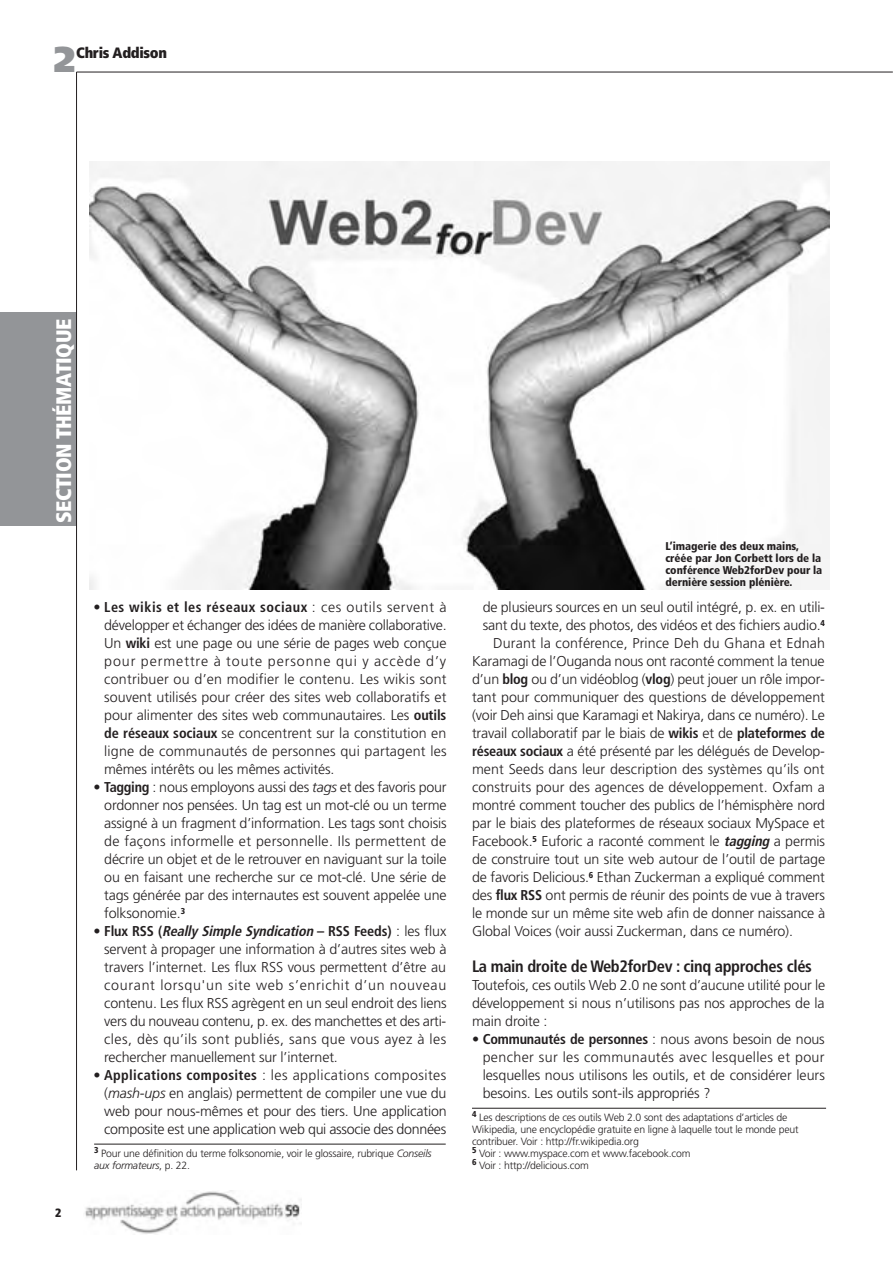
<style>
.page{position:relative;width:893px;height:1263px;background:#fff}
.page>*{position:absolute;margin:0;border:0;box-sizing:border-box;transform-origin:0 0}
.t1{font:900 36px "Frutiger";color:#939598}
.t2{font:900 condensed 21px "Frutiger";letter-spacing:-.02em;color:#fff}
.t3{font:700 condensed 16.5px "Frutiger";letter-spacing:-.02em;color:#231f20}
.t4{font:900 condensed 15px "Frutiger";letter-spacing:-.02em;color:#231f20}
.t5{font:300 14.25px/18px "Frutiger";letter-spacing:-.01em;color:#231f20;text-align:justify}
.t6{font:300 14.25px "Frutiger";letter-spacing:.01em;color:#231f20}
.t7{font:900 condensed 12px "Frutiger";color:#231f20}
.t8{font:900 condensed 11.25px/12px "Frutiger";letter-spacing:-.005em;color:#231f20}
.t9{font:300 10.5px/12px "Frutiger";letter-spacing:-.015em;color:#231f20}
.s1{font-weight:700;font-stretch:condensed}
.s2{font-style:italic}
.s3{font-weight:700;font-style:italic;font-stretch:condensed}
</style>
<div class="page">
<div style="left:0;top:313px;width:76px;height:213px;background:#939598"></div>
<hr style="left:77px;top:72px;width:816px;height:1px;background:#231f20">
<hr style="left:76px;top:72px;width:1px;height:1098px;background:#231f20">
<img style="left:85px;top:1191px;width:217px;height:43px">
<hr style="left:94px;top:1144px;width:352px;height:1px;background:#231f20">
<hr style="left:472px;top:1108px;width:354px;height:1px;background:#231f20">
<img style="left:90px;top:162px;width:739px;height:428px">
<h1 class="t1" style="left:54px;top:45px;width:23px">2</h1>
<p class="t4" style="left:76px;top:47px;width:93px">Chris Addison</p>
<h2 class="t2" style="left:55px;top:523px;width:206px;rotate:-90deg">SECTION THÉMATIQUE</h2>
<p class="t7" style="left:55px;top:1208px;width:8px">2</p>
<p class="t5" style="left:104px;top:599px;width:344px;text-indent:-11px">• <span class="s1">Les wikis et les réseaux sociaux</span> : ces outils servent à développer et échanger des idées de manière collaborative.<br>Un <span class="s1">wiki</span> est une page ou une série de pages web conçue pour permettre à toute personne qui y accède d’y contribuer ou d’en modifier le contenu. Les wikis sont souvent utilisés pour créer des sites web collaboratifs et pour alimenter des sites web communautaires. Les <span class="s1">outils de réseaux sociaux</span> se concentrent sur la constitution en ligne de communautés de personnes qui partagent les mêmes intérêts ou les mêmes activités.</p>
<p class="t5" style="left:104px;top:779px;width:344px;text-indent:-11px">• <span class="s1">Tagging</span> : nous employons aussi des <span class="s2">tags</span> et des favoris pour ordonner nos pensées. Un tag est un mot-clé ou un terme assigné à un fragment d’information. Les tags sont choisis de façons informelle et personnelle. Ils permettent de décrire un objet et de le retrouver en naviguant sur la toile ou en faisant une recherche sur ce mot-clé. Une série de tags générée par des internautes est souvent appelée une folksonomie.<sup>3</sup></p>
<p class="t5" style="left:104px;top:923px;width:344px;text-indent:-11px">• <span class="s1">Flux RSS (</span><span class="s3">Really Simple Syndication</span><span class="s1">– RSS Feeds)</span> : les flux servent à propager une information à d’autres sites web à travers l’internet. Les flux RSS vous permettent d’être au courant lorsqu'un site web s’enrichit d’un nouveau contenu. Les flux RSS agrègent en un seul endroit des liens vers du nouveau contenu, p. ex. des manchettes et des arti&shy;cles, dès qu’ils sont publiés, sans que vous ayez à les rechercher manuellement sur l’internet.</p>
<p class="t5" style="left:104px;top:1067px;width:344px;text-indent:-11px">• <span class="s1">Applications composites</span> : les applications composites (<span class="s2">mash-ups</span> en anglais) permettent de compiler une vue du web pour nous-mêmes et pour des tiers. Une application composite est une application web qui associe des données</p>
<p class="t9" style="left:94px;top:1148px;width:339px"><sup>3</sup> Pour une définition du terme folksonomie, voir le glossaire, rubrique <span class="s2">Conseils aux formateurs</span>, p. 22.</p>
<p class="t8" style="left:665px;top:541px;width:158px">L’imagerie des deux mains, créée par Jon Corbett lors de la conférence Web2forDev pour la dernière session plénière.</p>
<p class="t5" style="left:483px;top:599px;width:344px">de plusieurs sources en un seul outil intégré, p. ex. en utili -</p>
<p class="t5" style="left:483px;top:617px;width:344px">sant du texte, des photos, des vidéos et des fichiers audio.<sup>4</sup></p>
<p class="t6" style="left:493px;top:637px;width:333px">Durant la conférence, Prince Deh du Ghana et Ednah</p>
<p class="t5" style="left:472px;top:653px;width:354px">Karamagi de l’Ouganda nous ont raconté comment la tenue</p>
<p class="t5" style="left:472px;top:671px;width:355px">d’un <span class="s1">blog</span> ou d’un vidéoblog (<span class="s1">vlog</span>) peut jouer un rôle impor-</p>
<p class="t5" style="left:472px;top:689px;width:354px">tant pour communiquer des questions de développement</p>
<p class="t5" style="left:472px;top:707px;width:354px">(voir Deh ainsi que Karamagi et Nakirya, dans ce numéro). Le</p>
<p class="t5" style="left:472px;top:725px;width:354px">travail collaboratif par le biais de <span class="s1">wikis</span> et de <span class="s1">plateformes de</span></p>
<p class="t5" style="left:472px;top:743px;width:354px"><span class="s1">réseaux sociaux</span> a été présenté par les délégués de Develop-</p>
<p class="t5" style="left:472px;top:761px;width:354px">ment Seeds dans leur description des systèmes qu’ils ont</p>
<p class="t5" style="left:472px;top:779px;width:354px">construits pour des agences de développement. Oxfam a</p>
<p class="t5" style="left:472px;top:797px;width:355px">montré comment toucher des publics de l’hémisphère nord</p>
<p class="t5" style="left:472px;top:815px;width:355px">par le biais des plateformes de réseaux sociaux MySpace et</p>
<p class="t5" style="left:472px;top:833px;width:354px">Facebook.<sup>5</sup> Euforic a raconté comment le <span class="s3">tagging</span> a permis</p>
<p class="t5" style="left:472px;top:851px;width:355px">de construire tout un site web autour de l’outil de partage</p>
<p class="t5" style="left:472px;top:869px;width:354px">de favoris Delicious.<sup>6</sup> Ethan Zuckerman a expliqué comment</p>
<p class="t5" style="left:472px;top:887px;width:355px">des <span class="s1">flux RSS</span> ont permis de réunir des points de vue à travers</p>
<p class="t5" style="left:472px;top:905px;width:355px">le monde sur un même site web afin de donner naissance à</p>
<p class="t5" style="left:472px;top:923px;width:322px">Global Voices (voir aussi Zuckerman, dans ce numéro).</p>
<p class="t3" style="left:472px;top:960px;width:341px">La main droite de Web2forDev : cinq approches clés</p>
<p class="t5" style="left:472px;top:977px;width:355px">Toutefois, ces outils Web 2.0 ne sont d’aucune utilité pour le développement si nous n’utilisons pas nos approches de la main droite :</p>
<p class="t5" style="left:483px;top:1031px;width:344px;text-indent:-11px">• <span class="s1">Communautés de personnes</span> : nous avons besoin de nous pencher sur les communautés avec lesquelles et pour lesquelles nous utilisons les outils, et de considérer leurs besoins. Les outils sont-ils appropriés ?</p>
<p class="t9" style="left:472px;top:1112px;width:328px"><sup>4</sup> Les descriptions de ces outils Web 2.0 sont des adaptations d’articles de Wikipedia, une encyclopédie gratuite en ligne à laquelle tout le monde peut contribuer. Voir : http://fr.wikipedia.org<br><sup>5</sup> Voir : www.myspace.com et www.facebook.com<br><sup>6</sup> Voir : http://delicious.com</p>
</div>
